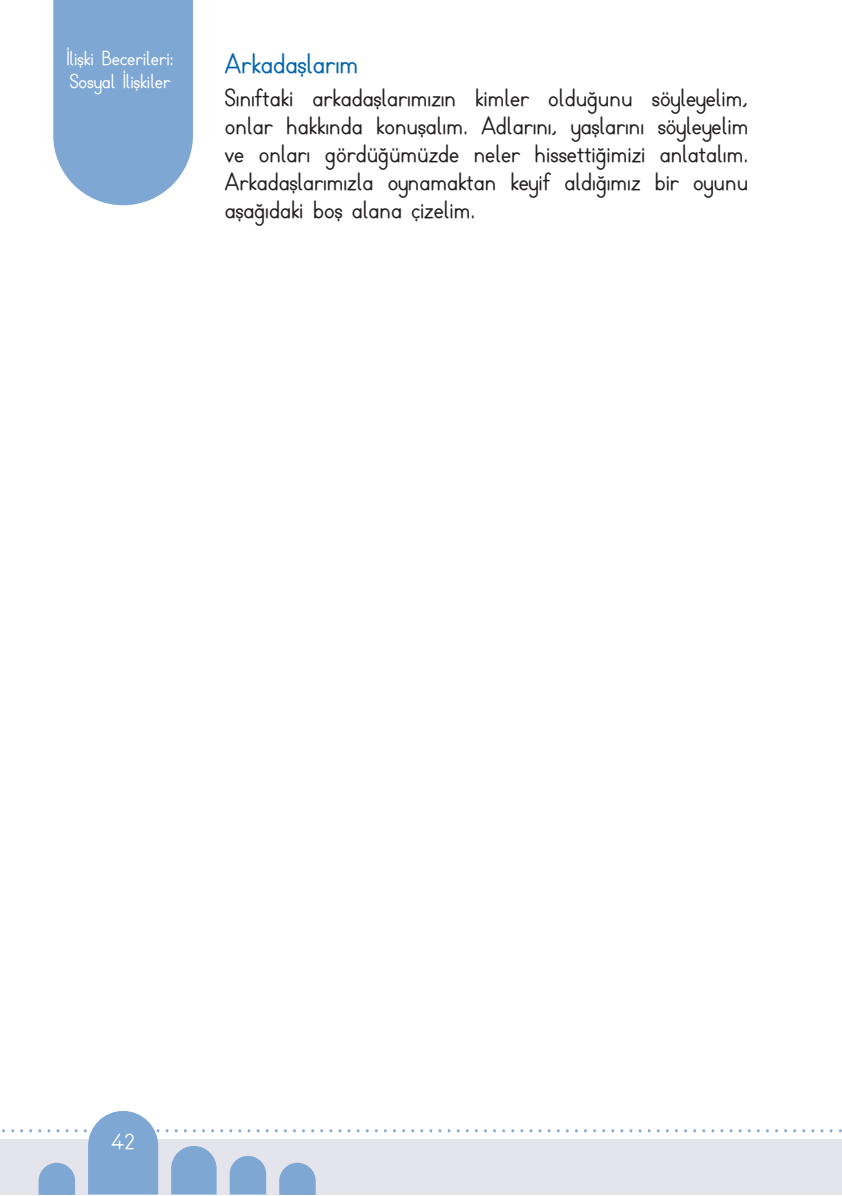
<style>
.page{position:relative;width:842px;height:1196px;background:#fff}
.page>*{position:absolute;margin:0;border:0;box-sizing:border-box;transform-origin:0 0}
.t1{font:700 27px "TTKB Dik Temel Abece";color:#0064ae}
.t2{font:700 24px/28.2px "TTKB Dik Temel Abece";color:#231f20;text-align:justify}
.t3{font:700 21px "TTKB Dik Temel Abece";color:#fff}
.t4{font:700 19.5px "TTKB Dik Temel Abece";color:#fff}
</style>
<div class="page">
<svg style="left:53px;top:0;width:140px;height:205px;background:#88aed7"></svg>
<svg style="left:2px;top:1111px;width:839px;height:84px"></svg>
<h1 class="t4" style="left:67px;top:51px;width:109px">İlişki Becerileri:</h1>
<p class="t4" style="left:70px;top:75px;width:102px">Sosyal İlişkiler</p>
<p class="t1" style="left:225px;top:54px;width:135px">Arkadaşlarım</p>
<p class="t2" style="left:225px;top:87px;width:525px">Sınıftaki arkadaşlarımızın kimler olduğunu söyleyelim, onlar hakkında konuşalım. Adlarını, yaşlarını söyleyelim ve onları gördüğümüzde neler hissettiğimizi anlatalım.<br>Arkadaşlarımızla oynamaktan keyif aldığımız bir oyunu aşağıdaki boş alana çizelim.</p>
<p class="t3" style="left:111px;top:1134px;width:25px">42</p>
</div>
